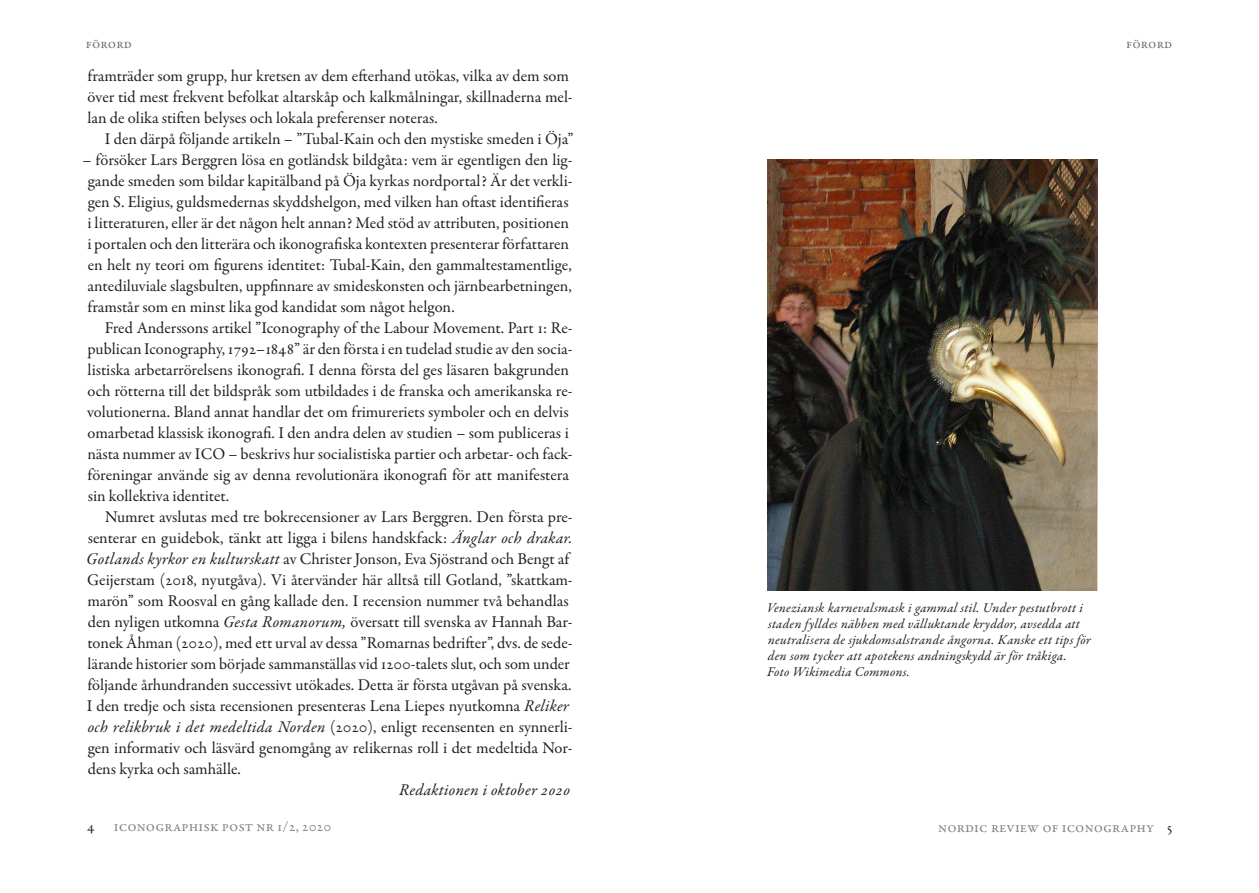
<style>
.page{position:relative;width:1259px;height:893px;background:#fff}
.page>*{position:absolute;margin:0;border:0;box-sizing:border-box;transform-origin:0 0}
.Brödtext_indrag{font:16.5px/21px "Garamond Premr Pro";letter-spacing:-.005em;color:#231f20}
.Brödtext_indrag-2{font:italic 16.5px "Garamond Premr Pro";letter-spacing:.015em;color:#231f20}
.t1{font:15px "Garamond Premr Pro";letter-spacing:.01em;color:#808285}
.t2{font:15px "Garamond Premr Pro";color:#231f20}
.Bildtext{font:italic 13.5px/16.2px "Garamond Premr Pro";letter-spacing:.02em;color:#231f20}
.t3{font:13.5px "Garamond Premr Pro";letter-spacing:.01em;color:#6c6d70}
.s1{font-style:italic}
.s2{color:#231f20}
</style>
<div class="page">
<img style="left:767px;top:160px;width:330px;height:430px">
<p class="t3" style="left:86px;top:35px;width:48px">förord</p>
<p class="Brödtext_indrag" style="left:87px;top:66px;width:487px">framträder som grupp, hur kretsen av dem efterhand utökas, vilka av dem som över tid mest frekvent befolkat altarskåp och kalkmålningar, skillnaderna mel&shy;lan de olika stiften belyses och lokala preferenser noteras.</p>
<p class="Brödtext_indrag" style="left:105px;top:129px;width:470px">I den därpå följande artikeln – ”Tubal-Kain och den mystiske smeden i Öja”</p>
<p class="Brödtext_indrag" style="left:83px;top:150px;width:492px">– försöker Lars Berggren lösa en gotländsk bildgåta: vem är egentligen den lig&shy;gande smeden som bildar kapitälband på Öja kyrkas nordportal? Är det verkli&shy;gen S. Eligius, guldsmedernas skyddshelgon, med vilken han oftast identifieras<br>i litteraturen, eller är det någon helt annan? Med stöd av attributen, positionen<br>i portalen och den litterära och ikonografiska kontexten presenterar författaren en helt ny teori om figurens identitet: Tubal-Kain, den gammaltestamentlige, antediluviale slagsbulten, uppfinnare av smideskonsten och järnbearbetningen, framstår som en minst lika god kandidat som något helgon.</p>
<p class="Brödtext_indrag" style="left:87px;top:318px;width:487px;text-indent:18px">Fred Anderssons artikel ”Iconography of the Labour Movement. Part 1: Re&shy;publican Iconography, 1792–1848” är den första i en tudelad studie av den socia&shy;listiska arbetarrörelsens ikonografi. I denna första del ges läsaren bakgrunden och rötterna till det bildspråk som utbildades i de franska och amerikanska re&shy;volutionerna. Bland annat handlar det om frimureriets symboler och en delvis omarbetad klassisk ikonografi. I den andra delen av studien – som publiceras i nästa nummer av ICO – beskrivs hur socialistiska partier och arbetar- och fack&shy;föreningar använde sig av denna revolutionära ikonografi för att manifestera sin kollektiva identitet.</p>
<p class="Brödtext_indrag" style="left:86px;top:507px;width:488px;text-indent:19px">Numret avslutas med tre bokrecensioner av Lars Berggren. Den första pre&shy;senterar en guidebok, tänkt att ligga i bilens handskfack: <span class="s1">Änglar och drakar.<br>Gotlands kyrkor en kulturskatt</span> av Christer Jonson, Eva Sjöstrand och Bengt af Geijerstam (2018, nyutgåva). Vi återvänder här alltså till Gotland, ”skattkam&shy;marön” som Roosval en gång kallade den. I recension nummer två behandlas den nyligen utkomna <span class="s1">Gesta Romanorum,</span> översatt till svenska av Hannah Bar&shy;tonek Åhman (2020), med ett urval av dessa ”Romarnas bedrifter”, dvs. de sede&shy;lärande historier som började sammanställas vid 1200-talets slut, och som under följande århundranden successivt utökades. Detta är första utgåvan på svenska.<br>I den tredje och sista recensionen presenteras Lena Liepes nyutkomna <span class="s1">Reliker och relikbruk i det medeltida Norden</span> (2020), enligt recensenten en synnerli&shy;gen informativ och läsvärd genomgång av relikernas roll i det medeltida Nor&shy;dens kyrka och samhälle.</p>
<p class="Brödtext_indrag-2" style="left:399px;top:779px;width:173px">Redaktionen i oktober 2020</p>
<p class="t2" style="left:87px;top:817px;width:10px">4</p>
<p class="t1" style="left:114px;top:817px;width:219px">iconographisk post nr 1/2, 2020</p>
<p class="t3" style="left:1126px;top:36px;width:48px">förord</p>
<p class="Bildtext" style="left:767px;top:600px;width:325px">Veneziansk karnevalsmask i gammal stil. Under pestutbrott i staden fylldes näbben med välluktande kryddor, avsedda att neutralisera de sjukdomsalstrande ångorna. Kanske ett tips för den som tycker att apotekens andningskydd är för tråkiga.</p>
<p class="Bildtext" style="left:767px;top:665px;width:144px">Foto Wikimedia Commons.</p>
<p class="t1" style="left:938px;top:818px;width:236px">nordic review of iconography <span class="s2">5</span></p>
</div>
